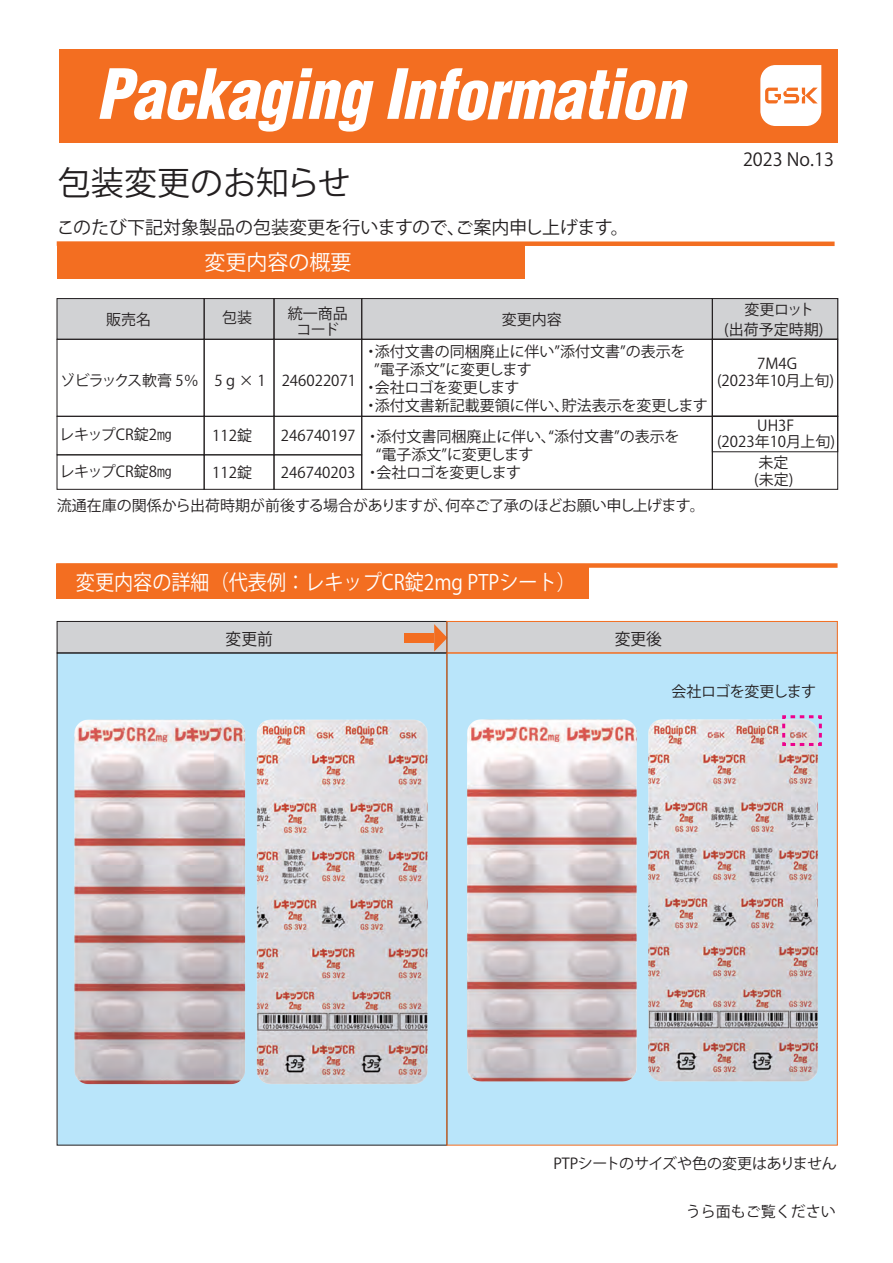
<style>
.page{position:relative;width:893px;height:1263px;background:#fff}
.page>*{position:absolute;margin:0;border:0;box-sizing:border-box;transform-origin:0 0}
.t1{font:33px "Koz Go Pr 6 N";color:#231f20}
.t2{font:21px "Koz Go Pr 6 N";color:#fff;scale:.91 1}
.t3{font:21px "Koz Go Pr 6 N";color:#fff}
.t4{font:18px "Koz Go Pr 6 N";color:#231f20}
.t5{font:16.5px "Koz Go Pr 6 N";color:#231f20;scale:.96 1}
.t6{font:15px/16.5px "Koz Go Pr 6 N";color:#231f20;text-align:center}
.t7{font:15px "Koz Go Pr 6 N";letter-spacing:-.02em;color:#231f20}
.t8{font:15px "Koz Go Pr 6 N";letter-spacing:-.06em;color:#231f20}
</style>
<div class="page">
<div style="left:59px;top:49px;width:778px;height:93px;background:#f36e21"></div>
<svg style="left:99px;top:68px;width:275px;height:64px"></svg>
<svg style="left:387px;top:68px;width:301px;height:53px"></svg>
<svg style="left:760px;top:65px;width:61px;height:61px;background:#fde8dd"></svg>
<div style="left:57px;top:299px;width:782px;height:40px;background:#d1d2d4"></div>
<div style="left:57px;top:298px;width:148px;height:42px;border:1px solid #231f20"></div>
<div style="left:204px;top:298px;width:70px;height:42px;border:1px solid #231f20"></div>
<div style="left:274px;top:298px;width:88px;height:42px;border:1px solid #231f20"></div>
<div style="left:361px;top:298px;width:352px;height:42px;border:1px solid #231f20"></div>
<div style="left:712px;top:298px;width:126px;height:42px;border:1px solid #231f20"></div>
<div style="left:204px;top:339px;width:70px;height:78px;border:1px solid #231f20"></div>
<div style="left:57px;top:454px;width:148px;height:36px;border:1px solid #231f20"></div>
<div style="left:57px;top:339px;width:148px;height:78px;border:1px solid #231f20"></div>
<div style="left:274px;top:454px;width:88px;height:36px;border:1px solid #231f20"></div>
<div style="left:274px;top:339px;width:88px;height:78px;border:1px solid #231f20"></div>
<div style="left:712px;top:339px;width:126px;height:78px;border:1px solid #231f20"></div>
<div style="left:361px;top:339px;width:352px;height:78px;border:1px solid #231f20"></div>
<div style="left:57px;top:244px;width:467px;height:35px;background:#f36e21"></div>
<div style="left:57px;top:241px;width:778px;height:5px;background:#f36e21"></div>
<div style="left:712px;top:416px;width:126px;height:74px;border:1px solid #231f20"></div>
<div style="left:57px;top:416px;width:148px;height:39px;border:1px solid #231f20"></div>
<div style="left:204px;top:416px;width:70px;height:39px;border:1px solid #231f20"></div>
<div style="left:204px;top:454px;width:70px;height:36px;border:1px solid #231f20"></div>
<div style="left:274px;top:416px;width:88px;height:39px;border:1px solid #231f20"></div>
<div style="left:361px;top:416px;width:352px;height:74px;border:1px solid #231f20"></div>
<div style="left:57px;top:653px;width:780px;height:492px;background:#b9e5fa"></div>
<div style="left:57px;top:621px;width:780px;height:32px;background:#d1d2d4"></div>
<svg style="left:434px;top:624px;width:11px;height:27px"></svg>
<div style="left:405px;top:633px;width:29px;height:9px;background:#f36e21"></div>
<div style="left:57px;top:621px;width:390px;height:32px;border:1px solid #231f20"></div>
<div style="left:446px;top:621px;width:392px;height:32px;border:1px solid #f36e21"></div>
<div style="left:56px;top:564px;width:533px;height:35px;background:#f36e21"></div>
<div style="left:56px;top:563px;width:782px;height:5px;background:#f36e21"></div>
<img style="left:472px;top:680px;width:366px;height:441px">
<img style="left:56px;top:680px;width:416px;height:443px">
<svg style="left:781px;top:714px;width:42px;height:33px"></svg>
<h1 class="t1" style="left:58px;top:165px;width:294px">包装変更のお知らせ</h1>
<p class="t4" style="left:57px;top:217px;width:573px">このたび下記対象製品の包装変更を行いますので、ご案内申し上げます。</p>
<h2 class="t3" style="left:204px;top:251px;width:148px">変更内容の概要</h2>
<p class="t4" style="left:743px;top:149px;width:92px">2023 No.13</p>
<p class="t6" style="left:106px;top:311px;width:46px">販売名</p>
<p class="t6" style="left:222px;top:309px;width:31px">包装</p>
<p class="t6" style="left:288px;top:305px;width:61px">統一商品コード</p>
<p class="t8" style="left:60px;top:372px;width:207px">ゾビラックス軟膏 5％ 5 g × 1</p>
<p class="t6" style="left:59px;top:427px;width:114px">レキップCR錠2㎎</p>
<p class="t6" style="left:212px;top:427px;width:41px">112錠</p>
<p class="t6" style="left:282px;top:372px;width:76px">246022071</p>
<p class="t6" style="left:281px;top:427px;width:76px">246740197</p>
<p class="t6" style="left:59px;top:463px;width:114px">レキップCR錠8㎎</p>
<p class="t6" style="left:212px;top:465px;width:41px">112錠</p>
<p class="t6" style="left:281px;top:465px;width:76px">246740203</p>
<p class="t6" style="left:502px;top:311px;width:61px">変更内容</p>
<p class="t6" style="left:363px;top:343px;width:324px">・添付文書の同梱廃止に伴い”添付文書”の表示を</p>
<p class="t6" style="left:374px;top:361px;width:159px">”電子添文”に変更します</p>
<p class="t7" style="left:363px;top:379px;width:158px">・会社ロゴを変更します</p>
<p class="t6" style="left:363px;top:397px;width:346px">・添付文書新記載要領に伴い、貯法表示を変更します</p>
<p class="t6" style="left:365px;top:429px;width:316px">・添付文書同梱廃止に伴い、“添付文書”の表示を</p>
<p class="t6" style="left:376px;top:447px;width:159px">“電子添文”に変更します</p>
<p class="t7" style="left:365px;top:464px;width:158px">・会社ロゴを変更します</p>
<p class="t6" style="left:57px;top:498px;width:649px">流通在庫の関係から出荷時期が前後する場合がありますが、何卒ご了承のほどお願い申し上げます。</p>
<p class="t6" style="left:744px;top:302px;width:71px">変更ロット</p>
<p class="t6" style="left:724px;top:321px;width:101px">(出荷予定時期)</p>
<p class="t6" style="left:757px;top:356px;width:41px">7M4G</p>
<p class="t6" style="left:717px;top:372px;width:119px">(2023年10月上旬)</p>
<p class="t6" style="left:757px;top:418px;width:38px">UH3F</p>
<p class="t6" style="left:717px;top:434px;width:120px">(2023年10月上旬)</p>
<p class="t6" style="left:758px;top:455px;width:31px">未定</p>
<p class="t6" style="left:754px;top:472px;width:41px">(未定)</p>
<h2 class="t2" style="left:76px;top:570px;width:572px">変更内容の詳細（代表例：レキップCR錠2mg PTPシート）　</h2>
<p class="t5" style="left:226px;top:629px;width:51px">変更前</p>
<p class="t5" style="left:615px;top:629px;width:51px">変更後</p>
<p class="t7" style="left:671px;top:683px;width:146px">会社ロゴを変更します</p>
<p class="t7" style="left:553px;top:1155px;width:285px">PTPシートのサイズや色の変更はありません</p>
<p class="t6" style="left:686px;top:1203px;width:151px">うら面もご覧ください</p>
</div>
